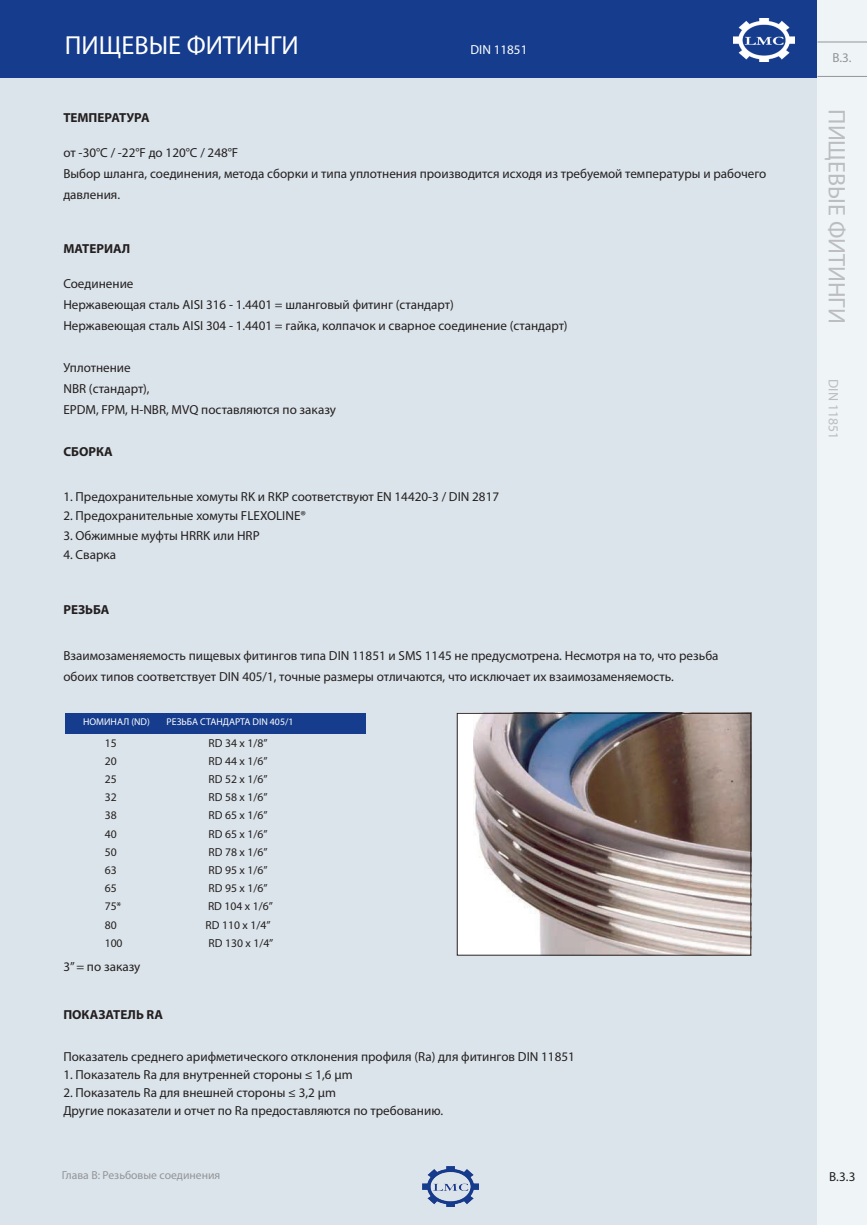
<style>
.page{position:relative;width:867px;height:1225px;background:#fff}
.page>*{position:absolute;margin:0;border:0;box-sizing:border-box;transform-origin:0 0}
.t1{font:26.25px "Myriad Pro";color:#fff}
.t2{font:24px "Myriad Pro";color:#bcbdc0}
.t3{font:13.8px "Myriad Pro";color:#bcbdc0}
.t4{font:13.05px/21px "Myriad Pro";color:#231f20}
.t5{font:700 13.05px "Myriad Pro";color:#231f20}
.t6{font:13.05px "Myriad Pro";color:#fff}
.t7{font:13.05px "Myriad Pro";color:#939598}
.t8{font:11.7px "Myriad Pro";color:#231f20}
.t9{font:11.7px "Myriad Pro";color:#939598}
.t10{font:9.75px "Myriad Pro";color:#fff}
</style>
<div class="page">
<div style="left:0;top:0;width:866px;height:1225px;background:#dbe4ea"></div>
<div style="left:0;top:0;width:817px;height:77px;background:#153c8d"></div>
<div style="left:817px;top:0;width:49px;height:1225px;background:#eff4f6"></div>
<hr style="left:817px;top:42px;width:49px;height:1px;background:#939598">
<hr style="left:817px;top:76px;width:49px;height:1px;background:#939598">
<div style="left:65px;top:713px;width:300px;height:21px;background:#153c8d"></div>
<div style="left:457px;top:713px;width:294px;height:243px;background:#fff"></div>
<img style="left:473px;top:713px;width:278px;height:243px">
<div style="left:457px;top:713px;width:293px;height:242px;border:1px solid #231f20"></div>
<img style="left:733px;top:19px;width:60px;height:43px">
<img style="left:422px;top:1167px;width:56px;height:40px">
<h1 class="t1" style="left:65px;top:29px;width:235px">ПИЩЕВЫЕ ФИТИНГИ</h1>
<p class="t6" style="left:470px;top:42px;width:58px">DIN 11851</p>
<p class="t5" style="left:63px;top:109px;width:88px">ТЕМПЕРАТУРА</p>
<p class="t4" style="left:63px;top:142px;width:704px">от -30°C / -22°F до 120°C / 248°F<br>Выбор шланга, соединения, метода сборки и типа уплотнения производится исходя из требуемой температуры и рабочего давления.</p>
<p class="t5" style="left:63px;top:240px;width:68px">МАТЕРИАЛ</p>
<p class="t4" style="left:63px;top:273px;width:505px">Соединение<br>Нержавеющая сталь AISI 316 - 1.4401 = шланговый фитинг (стандарт)<br>Нержавеющая сталь AISI 304 - 1.4401 = гайка, колпачок и сварное соединение (стандарт)</p>
<p class="t4" style="left:63px;top:357px;width:274px">Уплотнение<br>NBR (стандарт),<br>EPDM, FPM, H-NBR, MVQ поставляются по заказу</p>
<p class="t5" style="left:63px;top:443px;width:51px">СБОРКА</p>
<p class="t4" style="left:63px;top:485px;width:437px">1. Предохранительные хомуты RK и RKP соответствуют EN 14420-3 / DIN 2817</p>
<p class="t4" style="left:63px;top:505px;width:244px">2. Предохранительные хомуты FLEXOLINE®</p>
<p class="t4" style="left:63px;top:524px;width:198px">3. Обжимные муфты HRRK или HRP</p>
<p class="t4" style="left:63px;top:544px;width:54px">4. Сварка</p>
<p class="t5" style="left:63px;top:601px;width:48px">РЕЗЬБА</p>
<p class="t4" style="left:63px;top:644px;width:656px">Взаимозаменяемость пищевых фитингов типа DIN 11851 и SMS 1145 не предусмотрена. Несмотря на то, что резьба обоих типов соответствует DIN 405/1, точные размеры отличаются, что исключает их взаимозаменяемость.</p>
<p class="t10" style="left:83px;top:716px;width:68px">НОМИНАЛ (ND)</p>
<p class="t10" style="left:166px;top:716px;width:128px">РЕЗЬБА СТАНДАРТА DIN 405/1</p>
<p class="t8" style="left:105px;top:736px;width:13px">15</p>
<p class="t8" style="left:208px;top:736px;width:60px">RD 34 x 1/8”</p>
<p class="t8" style="left:105px;top:754px;width:13px">20</p>
<p class="t8" style="left:208px;top:754px;width:60px">RD 44 x 1/6”</p>
<p class="t8" style="left:105px;top:772px;width:13px">25</p>
<p class="t8" style="left:208px;top:772px;width:60px">RD 52 x 1/6”</p>
<p class="t8" style="left:105px;top:790px;width:13px">32</p>
<p class="t8" style="left:208px;top:790px;width:60px">RD 58 x 1/6”</p>
<p class="t8" style="left:105px;top:808px;width:13px">38</p>
<p class="t8" style="left:208px;top:808px;width:60px">RD 65 x 1/6”</p>
<p class="t8" style="left:105px;top:826px;width:13px">40</p>
<p class="t8" style="left:208px;top:826px;width:60px">RD 65 x 1/6”</p>
<p class="t8" style="left:105px;top:845px;width:13px">50</p>
<p class="t8" style="left:208px;top:845px;width:60px">RD 78 x 1/6”</p>
<p class="t8" style="left:105px;top:863px;width:13px">63</p>
<p class="t8" style="left:208px;top:863px;width:60px">RD 95 x 1/6”</p>
<p class="t8" style="left:105px;top:881px;width:13px">65</p>
<p class="t8" style="left:208px;top:881px;width:60px">RD 95 x 1/6”</p>
<p class="t8" style="left:105px;top:899px;width:18px">75*</p>
<p class="t8" style="left:208px;top:899px;width:66px">RD 104 x 1/6”</p>
<p class="t8" style="left:105px;top:917px;width:13px">80</p>
<p class="t8" style="left:205px;top:917px;width:66px">RD 110 x 1/4”</p>
<p class="t8" style="left:105px;top:936px;width:19px">100</p>
<p class="t8" style="left:208px;top:936px;width:66px">RD 130 x 1/4”</p>
<p class="t4" style="left:63px;top:956px;width:78px">3” = по заказу</p>
<p class="t5" style="left:63px;top:1006px;width:101px">ПОКАЗАТЕЛЬ RA</p>
<p class="t4" style="left:63px;top:1046px;width:512px">Показатель среднего арифметического отклонения профиля (Ra) для фитингов DIN 11851</p>
<p class="t4" style="left:63px;top:1064px;width:290px">1. Показатель Ra для внутренней стороны ≤ 1,6 μm</p>
<p class="t4" style="left:63px;top:1084px;width:381px;line-height:18px">2. Показатель Ra для внешней стороны ≤ 3,2 μm<br>Другие показатели и отчет по Ra предоставляются по требованию.</p>
<p class="t9" style="left:62px;top:1168px;width:160px">Глава B: Резьбовые соединения</p>
<p class="t7" style="left:832px;top:49px;width:21px">B.3.</p>
<h2 class="t2" style="left:851px;top:109px;width:216px;rotate:90deg">ПИЩЕВЫЕ ФИТИНГИ</h2>
<p class="t3" style="left:841px;top:379px;width:61px;rotate:90deg">DIN 11851</p>
<p class="t4" style="left:828px;top:1166px;width:28px">B.3.3</p>
</div>
